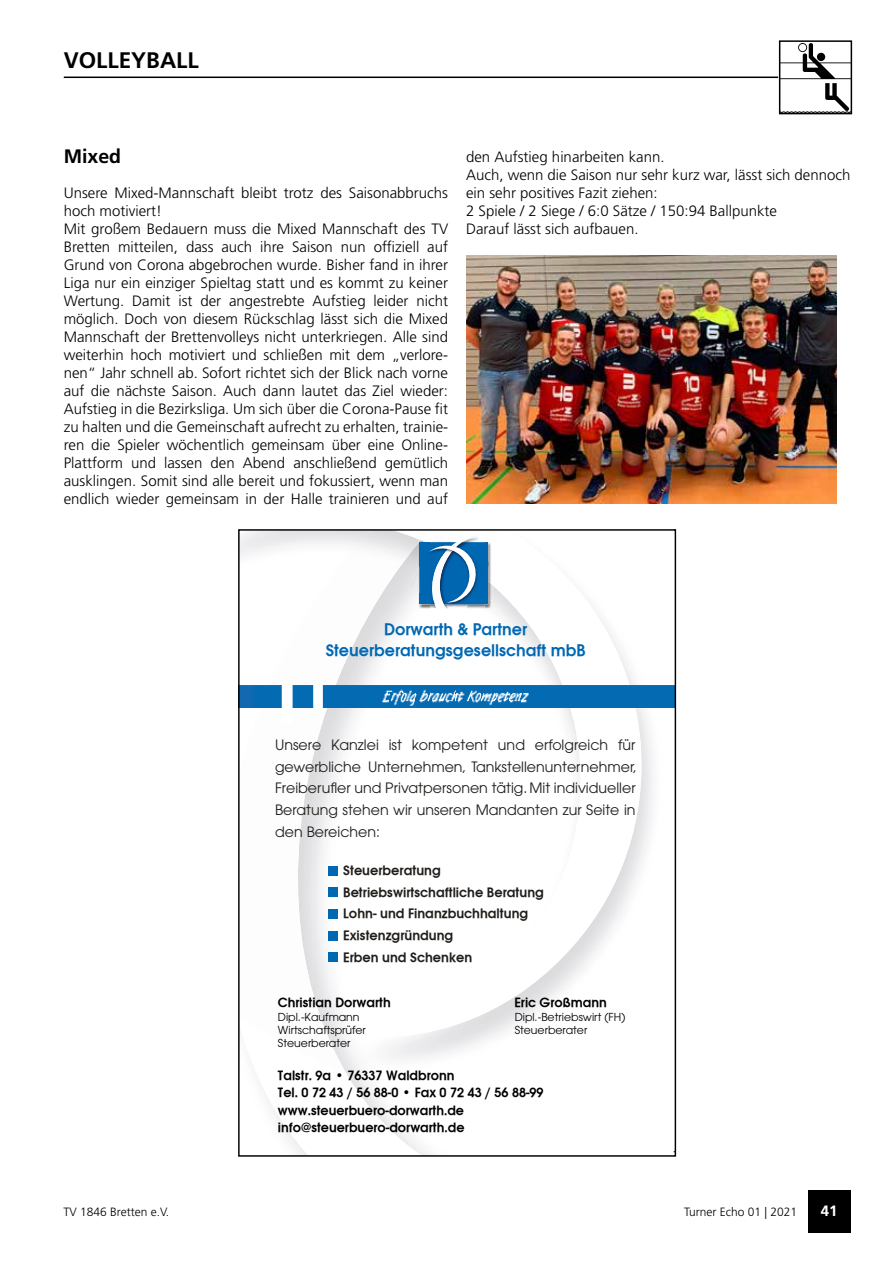
<style>
.page{position:relative;width:893px;height:1263px;background:#fff}
.page>*{position:absolute;margin:0;border:0;box-sizing:border-box;transform-origin:0 0}
.t1{font:700 22.5px "Frutiger LT Std";color:#000}
.t2{font:700 19.5px "Frutiger LT Std";color:#000}
.t3{font:17.55px/21.9px "Avant Garde ITCTT Demi";color:#0068b2;text-align:center}
.t4{font:300 15px/18px "Frutiger LT Std";color:#000}
.t5{font:700 15px "Frutiger LT Std";color:#fff}
.t6{font:14.25px/21.6px "Avant Garde";color:#201d1a;text-align:justify}
.t7{font:14.25px/21.6px "Avant Garde ITCTT Demi";color:#201d1a}
.t8{font:13.95px/17.5px "Avant Garde ITCTT Demi";color:#000}
.t9{font:300 12px "Frutiger LT Std";color:#000}
.t10{font:10.95px "Avant Garde";color:#000}
</style>
<div class="page">
<div style="left:808px;top:1191px;width:42px;height:42px;background:#000"></div>
<svg style="left:782px;top:43px;width:67px;height:68px"></svg>
<div style="left:779px;top:40px;width:73px;height:74px;border:2px solid #000"></div>
<hr style="left:64px;top:77px;width:714px;height:1px;background:#000">
<svg style="left:260px;top:685px;width:414px;height:470px"></svg>
<img style="left:260px;top:1041px;width:161px;height:35px">
<svg style="left:240px;top:531px;width:433px;height:510px"></svg>
<img style="left:490px;top:585px;width:3px;height:24px">
<img style="left:490px;top:541px;width:3px;height:44px">
<img style="left:408px;top:569px;width:10px;height:23px">
<svg style="left:418px;top:534px;width:72px;height:99px"></svg>
<div style="left:328px;top:867px;width:9px;height:9px;background:#0068b2"></div>
<div style="left:328px;top:887px;width:9px;height:10px;background:#0068b2"></div>
<div style="left:328px;top:909px;width:9px;height:10px;background:#0068b2"></div>
<div style="left:328px;top:931px;width:9px;height:10px;background:#0068b2"></div>
<div style="left:328px;top:952px;width:10px;height:10px;background:#0068b2"></div>
<div style="left:282px;top:688px;width:10px;height:35px;background:#fff"></div>
<img style="left:240px;top:686px;width:434px;height:21px">
<img style="left:466px;top:256px;width:370px;height:248px">
<h1 class="t1" style="left:64px;top:47px;width:137px">VOLLEYBALL</h1>
<h2 class="t2" style="left:64px;top:145px;width:59px">Mixed</h2>
<p class="t4" style="left:64px;top:184px;width:386px">Unsere Mixed-Mannschaft bleibt trotz des Saisonabbruchs hoch motiviert!<br>Mit großem Bedauern muss die Mixed Mannschaft des TV Bretten mitteilen, dass auch ihre Saison nun offiziell auf Grund von Corona abgebrochen wurde. Bisher fand in ihrer Liga nur ein einziger Spieltag statt und es kommt zu keiner Wertung. Damit ist der angestrebte Aufstieg leider nicht möglich. Doch von diesem Rückschlag lässt sich die Mixed Mannschaft der Brettenvolleys nicht unterkriegen. Alle sind weiterhin hoch motiviert und schließen mit dem „verlore&shy;nen“ Jahr schnell ab. Sofort richtet sich der Blick nach vorne auf die nächste Saison. Auch dann lautet das Ziel wieder:<br>Aufstieg in die Bezirksliga. Um sich über die Corona-Pause fit zu halten und die Gemeinschaft aufrecht zu erhalten, trainie&shy;ren die Spieler wöchentlich gemeinsam über eine Online-Plattform und lassen den Abend anschließend gemütlich ausklingen. Somit sind alle bereit und fokussiert, wenn man endlich wieder gemeinsam in der Halle trainieren und auf</p>
<p class="t4" style="left:466px;top:148px;width:386px">den Aufstieg hinarbeiten kann.<br>Auch, wenn die Saison nur sehr kurz war, lässt sich dennoch ein sehr positives Fazit ziehen:<br>2 Spiele / 2 Siege / 6:0 Sätze / 150:94 Ballpunkte<br>Darauf lässt sich aufbauen.</p>
<p class="t3" style="left:326px;top:618px;width:261px">Dorwarth &amp; Partner<br>Steuerberatungsgesellschaft mbB</p>
<p class="t6" style="left:275px;top:734px;width:364px">Unsere Kanzlei ist kompetent und erfolgreich für gewerbliche Unternehmen, Tankstellenunternehmer, Freiberufler und Privatpersonen tätig. Mit individueller Beratung stehen wir unseren Mandanten zur Seite in den Bereichen:</p>
<p class="t7" style="left:343px;top:860px;width:202px">Steuerberatung<br>Betriebswirtschaftliche Beratung<br>Lohn- und Finanzbuchhaltung<br>Existenzgründung<br>Erben und Schenken</p>
<p class="t8" style="left:278px;top:994px;width:114px">Christian Dorwarth</p>
<p class="t8" style="left:514px;top:994px;width:94px">Eric Großmann</p>
<p class="t10" style="left:278px;top:1010px;width:83px">Dipl.-Kaufmann</p>
<p class="t10" style="left:515px;top:1010px;width:112px">Dipl.-Betriebswirt (FH)</p>
<p class="t10" style="left:278px;top:1023px;width:89px">Wirtschaftsprüfer</p>
<p class="t10" style="left:515px;top:1023px;width:74px">Steuerberater</p>
<p class="t10" style="left:278px;top:1036px;width:74px">Steuerberater</p>
<p class="t8" style="left:278px;top:1066px;width:267px">Talstr. 9a • 76337 Waldbronn<br>Tel. 0 72 43 / 56 88-0 • Fax 0 72 43 / 56 88-99 www.steuerbuero-dorwarth.de info@steuerbuero-dorwarth.de</p>
<p class="t9" style="left:64px;top:1205px;width:107px">TV 1846 Bretten e.V.</p>
<p class="t9" style="left:684px;top:1205px;width:115px">Turner Echo 01 | 2021</p>
<p class="t5" style="left:821px;top:1202px;width:18px">41</p>
</div>
